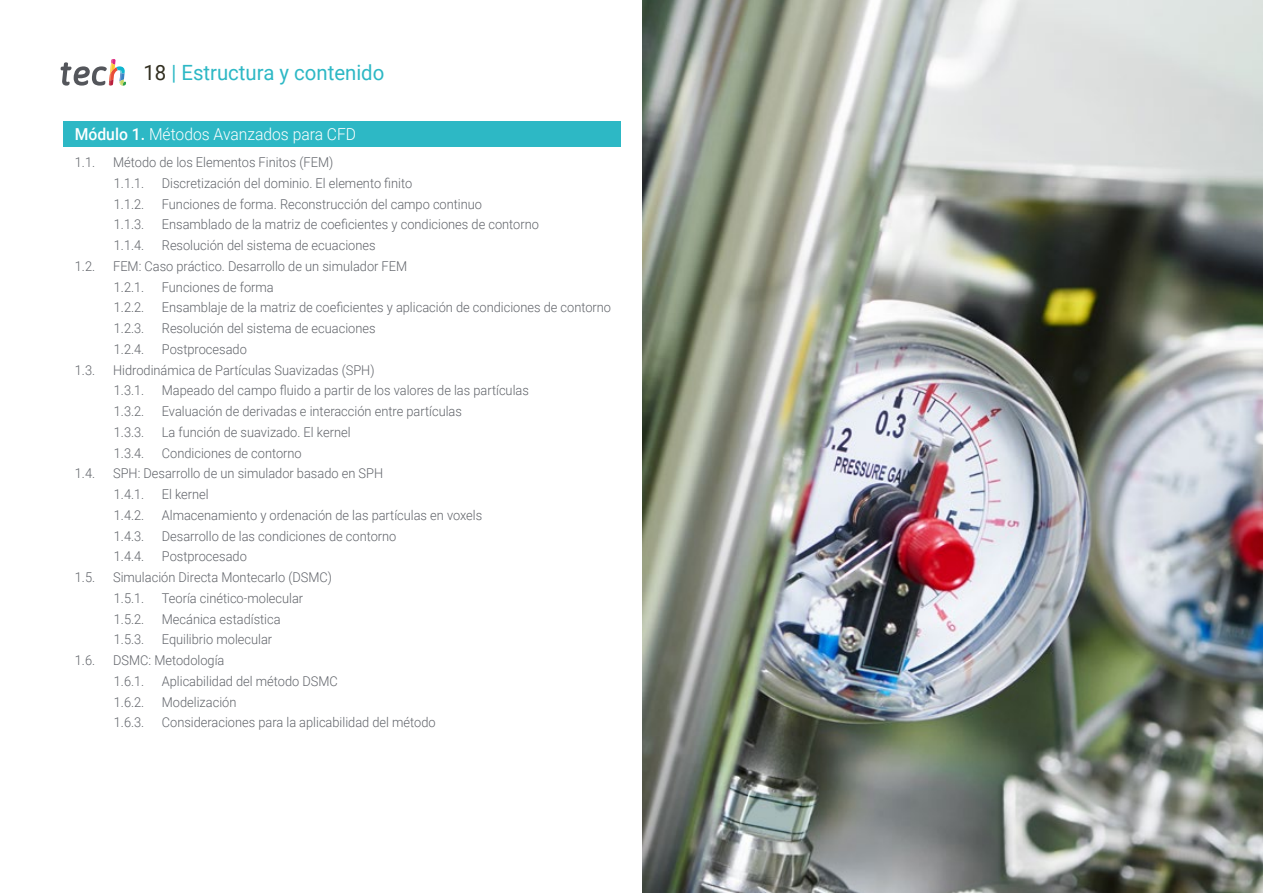
<style>
.page{position:relative;width:1263px;height:893px;background:#fff}
.page>*{position:absolute;margin:0;border:0;box-sizing:border-box;transform-origin:0 0}
.t1{font:21px "Roboto";color:#2db8c5}
.t2{font:300 16.5px "Roboto";color:#fff;scale:.95 1}
.t3{font:300 13.5px/20.7px "Roboto";color:#61646a;scale:.95 1}
.s1{color:#312e20}
.s2{font-weight:500}
</style>
<div class="page">
<svg style="left:61px;top:59px;width:65px;height:27px"></svg>
<div style="left:64px;top:121px;width:557px;height:25px;background:#2db8c5"></div>
<img style="left:642px;top:0;width:621px;height:893px">
<h1 class="t1" style="left:144px;top:57px;width:242px"><span class="s1">18</span> | Estructura y contenido</h1>
<p class="t2" style="left:75px;top:123px;width:298px"><span class="s2">Módulo 1.</span> Métodos Avanzados para CFD</p>
<p class="t3" style="left:75px;top:151px;width:23px">1.1.</p>
<p class="t3" style="left:113px;top:151px;width:233px">Método de los Elementos Finitos (FEM)<br>1.1.1.</p>
<p class="t3" style="left:162px;top:172px;width:265px">Discretización del dominio. El elemento finito</p>
<p class="t3" style="left:114px;top:193px;width:34px">1.1.2.</p>
<p class="t3" style="left:162px;top:193px;width:339px">Funciones de forma. Reconstrucción del campo continuo</p>
<p class="t3" style="left:114px;top:214px;width:34px">1.1.3.</p>
<p class="t3" style="left:162px;top:214px;width:398px">Ensamblado de la matriz de coeficientes y condiciones de contorno</p>
<p class="t3" style="left:114px;top:234px;width:34px">1.1.4.</p>
<p class="t3" style="left:162px;top:234px;width:226px">Resolución del sistema de ecuaciones</p>
<p class="t3" style="left:75px;top:255px;width:23px">1.2.</p>
<p class="t3" style="left:113px;top:255px;width:311px">FEM: Caso práctico. Desarrollo de un simulador FEM<br>1.2.1.</p>
<p class="t3" style="left:162px;top:276px;width:119px">Funciones de forma</p>
<p class="t3" style="left:114px;top:297px;width:34px">1.2.2.</p>
<p class="t3" style="left:162px;top:297px;width:474px">Ensamblaje de la matriz de coeficientes y aplicación de condiciones de contorno</p>
<p class="t3" style="left:114px;top:317px;width:34px">1.2.3.</p>
<p class="t3" style="left:162px;top:317px;width:226px">Resolución del sistema de ecuaciones</p>
<p class="t3" style="left:114px;top:338px;width:34px">1.2.4.</p>
<p class="t3" style="left:162px;top:338px;width:91px">Postprocesado</p>
<p class="t3" style="left:75px;top:359px;width:23px">1.3.</p>
<p class="t3" style="left:113px;top:359px;width:277px">Hidrodinámica de Partículas Suavizadas (SPH)<br>1.3.1.</p>
<p class="t3" style="left:162px;top:380px;width:388px">Mapeado del campo fluido a partir de los valores de las partículas</p>
<p class="t3" style="left:114px;top:400px;width:34px">1.3.2.</p>
<p class="t3" style="left:162px;top:400px;width:317px">Evaluación de derivadas e interacción entre partículas</p>
<p class="t3" style="left:114px;top:421px;width:34px">1.3.3.</p>
<p class="t3" style="left:162px;top:421px;width:200px">La función de suavizado. El kernel</p>
<p class="t3" style="left:114px;top:442px;width:34px">1.3.4.</p>
<p class="t3" style="left:162px;top:442px;width:149px">Condiciones de contorno</p>
<p class="t3" style="left:75px;top:463px;width:23px">1.4.</p>
<p class="t3" style="left:113px;top:463px;width:286px">SPH: Desarrollo de un simulador basado en SPH<br>1.4.1.</p>
<p class="t3" style="left:162px;top:483px;width:51px">El kernel</p>
<p class="t3" style="left:114px;top:504px;width:34px">1.4.2.</p>
<p class="t3" style="left:162px;top:504px;width:339px">Almacenamiento y ordenación de las partículas en voxels</p>
<p class="t3" style="left:114px;top:525px;width:34px">1.4.3.</p>
<p class="t3" style="left:162px;top:525px;width:248px">Desarrollo de las condiciones de contorno</p>
<p class="t3" style="left:114px;top:546px;width:34px">1.4.4.</p>
<p class="t3" style="left:162px;top:546px;width:91px">Postprocesado</p>
<p class="t3" style="left:75px;top:566px;width:23px">1.5.</p>
<p class="t3" style="left:113px;top:566px;width:232px">Simulación Directa Montecarlo (DSMC)<br>1.5.1.</p>
<p class="t3" style="left:162px;top:587px;width:150px">Teoría cinético-molecular</p>
<p class="t3" style="left:114px;top:608px;width:34px">1.5.2.</p>
<p class="t3" style="left:162px;top:608px;width:127px">Mecánica estadística</p>
<p class="t3" style="left:114px;top:629px;width:34px">1.5.3.</p>
<p class="t3" style="left:162px;top:629px;width:118px">Equilibrio molecular</p>
<p class="t3" style="left:75px;top:649px;width:23px">1.6.</p>
<p class="t3" style="left:113px;top:649px;width:119px">DSMC: Metodología<br>1.6.1.</p>
<p class="t3" style="left:162px;top:670px;width:187px">Aplicabilidad del método DSMC</p>
<p class="t3" style="left:114px;top:691px;width:34px">1.6.2.</p>
<p class="t3" style="left:162px;top:691px;width:80px">Modelización</p>
<p class="t3" style="left:114px;top:712px;width:34px">1.6.3.</p>
<p class="t3" style="left:162px;top:712px;width:290px">Consideraciones para la aplicabilidad del método</p>
</div>
